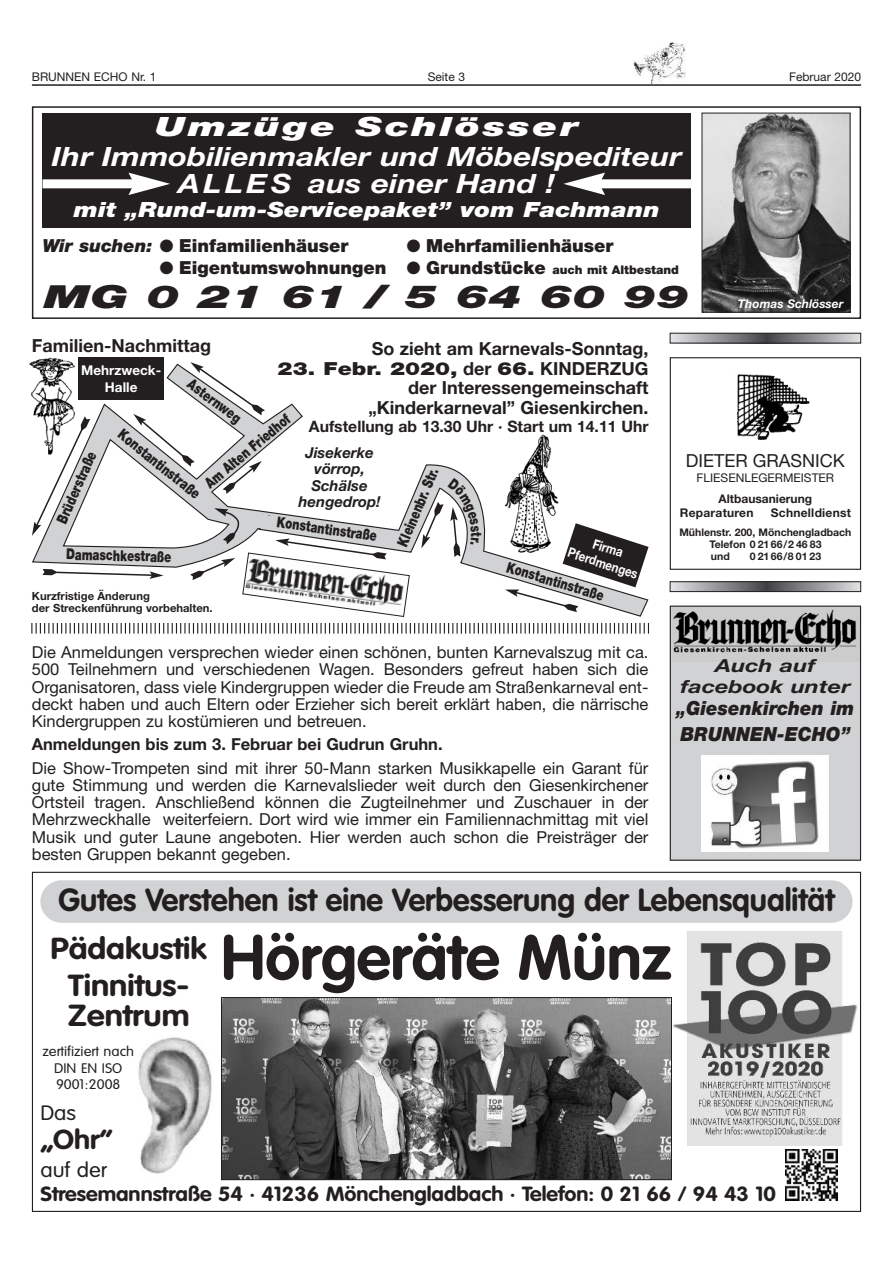
<style>
.page{position:relative;width:893px;height:1263px;background:#fff}
.page>*{position:absolute;margin:0;border:0;box-sizing:border-box;transform-origin:0 0}
.t1{font:700 62.7px "VAG Rounded";color:#231f20}
.t2{font:italic 900 31.8px "Helvetica Neue";letter-spacing:.185em;color:#231f20;scale:1.55 1}
.t3{font:700 31.5px "VAG Rounded";color:#231f20}
.t4{font:700 30px/37.5px "VAG Rounded";color:#231f20;text-align:center;scale:1.09 1}
.t5{font:700 27px "VAG Rounded";color:#231f20;scale:1.07 1}
.t6{font:italic 700 26.7px/27px "Helvetica Neue";color:#fff;text-align:center;scale:1.18 1}
.t7{font:italic 900 26.7px "Helvetica Neue";letter-spacing:.065em;color:#fff;scale:1.5 1}
.t8{font:italic 900 21px "Helvetica Neue";color:#fff;scale:1.2 1}
.t9{font:700 20.25px "VAG Rounded";color:#231f20;scale:1.07 1}
.t10{font:20.25px "Volkswagen";color:#231f20;scale:1.07 1}
.t11{font:italic 900 19.5px/25.5px "Helvetica Neue";color:#231f20;scale:.95 1}
.t12{font:700 18px/19.5px "Helvetica Neue";color:#231f20;text-align:right}
.t13{font:900 18px/21.8px "Helvetica Neue";color:#231f20}
.t14{font:italic 700 18px/21px "Helvetica Neue";color:#231f20;text-align:center;scale:1.3 1}
.t15{font:18px "Helvetica Neue";color:#231f20}
.t16{font:16.5px/17.2px "Helvetica Neue";color:#231f20;text-align:justify}
.t17{font:700 16.5px "Helvetica Neue";color:#231f20}
.t18{font:700 15.75px "Helvetica Neue";color:#231f20}
.t19{font:900 15px "Helvetica Neue";color:#231f20;scale:.75 1}
.t20{font:italic 700 15px/16.5px "Helvetica Neue";color:#231f20;text-align:center}
.t21{font:13.5px/16.5px "Volkswagen";color:#231f20;text-align:center;scale:1.07 1}
.t22{font:700 13.5px "Helvetica Neue";color:#fff;scale:.85 1}
.t23{font:700 13.5px/16.2px "Helvetica Neue";color:#fff;text-align:center}
.t24{font:12px "Helvetica Neue";color:#231f20}
.t25{font:700 12px/13.5px "Helvetica Neue";color:#231f20}
.t26{font:italic 700 12px "Helvetica Neue";color:#fff}
.t27{font:700 12px "Helvetica Neue";letter-spacing:.02em;color:#231f20}
.t28{font:700 11.25px/12px "Helvetica Neue";color:#231f20}
.t29{font:700 10.5px/12px "Helvetica Neue";color:#231f20}
.s1{font-family:"European Pi Three";font-weight:400}
.s2{font-style:italic;color:#fff}
.s3{font-size:12px}
.s4{font-style:italic}
.s5{font-weight:900}
</style>
<div class="page">
<hr style="left:32px;top:84px;width:829px;height:2px;background:#231f20">
<div style="left:32px;top:106px;width:829px;height:213px;border:2px solid #231f20"></div>
<img style="left:704px;top:115px;width:144px;height:196px">
<div style="left:702px;top:113px;width:148px;height:200px;border:1px solid #231f20"></div>
<div style="left:43px;top:113px;width:648px;height:114px;background:#231f20"></div>
<div style="left:43px;top:179px;width:93px;height:9px;background:#fff"></div>
<svg style="left:128px;top:173px;width:42px;height:22px"></svg>
<div style="left:597px;top:179px;width:94px;height:9px;background:#fff"></div>
<svg style="left:563px;top:173px;width:42px;height:22px"></svg>
<svg style="left:672px;top:583px;width:187px;height:7px"></svg>
<div style="left:670px;top:581px;width:191px;height:11px;border:1px solid #231f20"></div>
<svg style="left:672px;top:335px;width:187px;height:6px"></svg>
<div style="left:670px;top:333px;width:191px;height:10px;border:1px solid #231f20"></div>
<img style="left:672px;top:931px;width:186px;height:214px">
<img style="left:138px;top:1037px;width:74px;height:137px">
<div style="left:40px;top:880px;width:813px;height:43px;background:#d1d2d4;border-radius:21px"></div>
<img style="left:786px;top:1149px;width:51px;height:51px">
<img style="left:223px;top:999px;width:447px;height:179px">
<div style="left:221px;top:997px;width:451px;height:183px;border:1px solid #231f20"></div>
<img style="left:29px;top:357px;width:42px;height:40px">
<div style="left:79px;top:357px;width:85px;height:43px;background:#231f20"></div>
<svg style="left:479px;top:434px;width:164px;height:183px"></svg>
<svg style="left:505px;top:523px;width:144px;height:89px"></svg>
<img style="left:503px;top:435px;width:56px;height:119px">
<svg style="left:31px;top:623px;width:618px;height:11px"></svg>
<img style="left:633px;top:43px;width:53px;height:40px">
<img style="left:737px;top:374px;width:73px;height:67px">
<div style="left:670px;top:357px;width:191px;height:213px;border:1px solid #231f20"></div>
<div style="left:670px;top:606px;width:190px;height:254px;background:#d1d2d4"></div>
<img style="left:673px;top:609px;width:184px;height:44px">
<div style="left:670px;top:606px;width:191px;height:255px;border:1px solid #231f20"></div>
<div style="left:702px;top:755px;width:127px;height:97px;background:#fff"></div>
<img style="left:711px;top:761px;width:108px;height:88px">
<svg style="left:32px;top:362px;width:447px;height:255px"></svg>
<p class="t24" style="left:32px;top:72px;width:126px">BRUNNEN ECHO Nr. 1</p>
<p class="t24" style="left:428px;top:72px;width:39px">Seite 3</p>
<p class="t24" style="left:789px;top:72px;width:73px">Februar 2020</p>
<h3 class="t7" style="left:155px;top:117px;width:284px">Umzüge Schlösser</h3>
<h3 class="t6" style="left:52px;top:145px;width:535px">Ihr Immobilienmakler und Möbelspediteur<br>ALLES aus einer Hand !</h3>
<p class="t8" style="left:74px;top:202px;width:490px">mit „Rund-um-Servicepaket” vom Fachmann</p>
<p class="t13" style="left:43px;top:236px;width:638px;text-indent:364px"><span class="s1">-</span> Mehrfamilienhäuser<br><span class="s2">Wir suchen:</span> <span class="s1">-</span> Eigentumswohnungen <span class="s1">-</span> Grundstücke <span class="s3">auch mit Altbestand</span></p>
<h2 class="t2" style="left:44px;top:285px;width:418px">MG02161/5646099</h2>
<p class="t13" style="left:43px;top:236px;width:307px"><span class="s4">Wir suchen:</span> <span class="s1">-</span> Einfamilienhäuser</p>
<p class="t26" style="left:738px;top:300px;width:107px">Thomas Schlösser</p>
<p class="t12" style="left:32px;top:337px;width:181px">Familien-Nachmittag</p>
<p class="t12" style="left:372px;top:341px;width:278px">So zieht am Karnevals-Sonntag,</p>
<p class="t12" style="left:278px;top:360px;width:372px"><span class="s5">23. Febr. 2020,</span> der <span class="s5">66.</span> KINDERZUG der Interessengemeinschaft „Kinderkarneval” Giesenkirchen.</p>
<p class="t18" style="left:309px;top:420px;width:341px">Aufstellung ab 13.30 Uhr · Start um 14.11 Uhr</p>
<p class="t23" style="left:81px;top:364px;width:81px">Mehrzweck-<br>Halle</p>
<p class="t19" style="left:193px;top:377px;width:85px;rotate:37deg">Asternweg</p>
<p class="t19" style="left:123px;top:428px;width:136px;rotate:39deg">Konstantinstraße</p>
<p class="t19" style="left:203px;top:481px;width:144px;rotate:-40deg">Am Alten Friedhof</p>
<p class="t20" style="left:298px;top:445px;width:84px">Jisekerke vörrop,<br>Schälse hengedrop!</p>
<p class="t19" style="left:56px;top:520px;width:105px;rotate:-66deg">Brüderstraße</p>
<p class="t19" style="left:396px;top:544px;width:113px;rotate:-67deg">Kleinenbr. Str.</p>
<p class="t19" style="left:278px;top:517px;width:136px;rotate:8deg">Konstantinstraße</p>
<p class="t19" style="left:482px;top:532px;width:8px;rotate:90deg">t</p>
<p class="t22" style="left:595px;top:538px;width:38px;rotate:18deg">Firma</p>
<p class="t22" style="left:570px;top:547px;width:87px;rotate:18deg">Pferdmenges</p>
<p class="t19" style="left:67px;top:548px;width:142px;rotate:2deg">Damaschkestraße</p>
<p class="t19" style="left:508px;top:562px;width:136px;rotate:16deg">Konstantinstraße</p>
<p class="t28" style="left:32px;top:591px;width:182px">Kurzfristige Änderung<br>der Streckenführung vorbehalten.</p>
<p class="t16" style="left:32px;top:645px;width:618px">Die Anmeldungen versprechen wieder einen schönen, bunten Karnevalszug mit ca.<br>500 Teilnehmern und verschiedenen Wagen. Besonders gefreut haben sich die Organisatoren, dass viele Kindergruppen wieder die Freude am Straßenkarneval ent&shy;deckt haben und auch Eltern oder Erzieher sich bereit erklärt haben, die närrische Kindergruppen zu kostümieren und betreuen.</p>
<p class="t17" style="left:32px;top:739px;width:412px">Anmeldungen bis zum 3. Februar bei Gudrun Gruhn.</p>
<p class="t16" style="left:32px;top:761px;width:618px">Die Show-Trompeten sind mit ihrer 50-Mann starken Musikkapelle ein Garant für gute Stimmung und werden die Karnevalslieder weit durch den Giesenkirchener Ortsteil tragen. Anschließend können die Zugteilnehmer und Zuschauer in der Mehrzweckhalle weiterfeiern. Dort wird wie immer ein Familiennachmittag mit viel Musik und guter Laune angeboten. Hier werden auch schon die Preisträger der besten Gruppen bekannt gegeben.</p>
<p class="t15" style="left:686px;top:454px;width:160px">DIETER GRASNICK</p>
<p class="t24" style="left:697px;top:474px;width:139px">FLIESENLEGERMEISTER</p>
<p class="t25" style="left:680px;top:493px;width:134px;text-indent:39px">Altbausanierung<br>Reparaturen</p>
<p class="t27" style="left:771px;top:508px;width:82px">Schnelldienst</p>
<p class="t29" style="left:709px;top:527px;width:143px;text-indent:-30px">Mühlenstr. 200, Mönchengladbach<br>Telefon 0 21 66/2 46 83<br>und</p>
<p class="t29" style="left:750px;top:551px;width:73px">0 2166/8 01 23</p>
<p class="t14" style="left:680px;top:656px;width:132px">Auch auf facebook unter</p>
<p class="t11" style="left:676px;top:697px;width:189px">„Giesenkirchen im<br>BRUNNEN-ECHO”</p>
<h3 class="t3" style="left:59px;top:887px;width:777px">Gutes Verstehen ist eine Verbesserung der Lebensqualität</h3>
<h3 class="t4" style="left:51px;top:931px;width:145px">Pädakustik<br>Tinnitus-</h3>
<h3 class="t4" style="left:68px;top:999px;width:113px">Zentrum</h3>
<p class="t21" style="left:42px;top:1043px;width:87px">zertifiziert nach<br>DIN EN ISO<br>9001:2008</p>
<h1 class="t1" style="left:221px;top:931px;width:452px">Hörgeräte Münz</h1>
<p class="t10" style="left:40px;top:1101px;width:35px">Das</p>
<h3 class="t5" style="left:40px;top:1128px;width:69px">„Ohr”</h3>
<p class="t10" style="left:40px;top:1158px;width:64px">auf der</p>
<p class="t9" style="left:40px;top:1185px;width:689px">Stresemannstraße 54 · 41236 Mönchengladbach · Telefon: 0 21 66 / 94 43 10</p>
</div>
